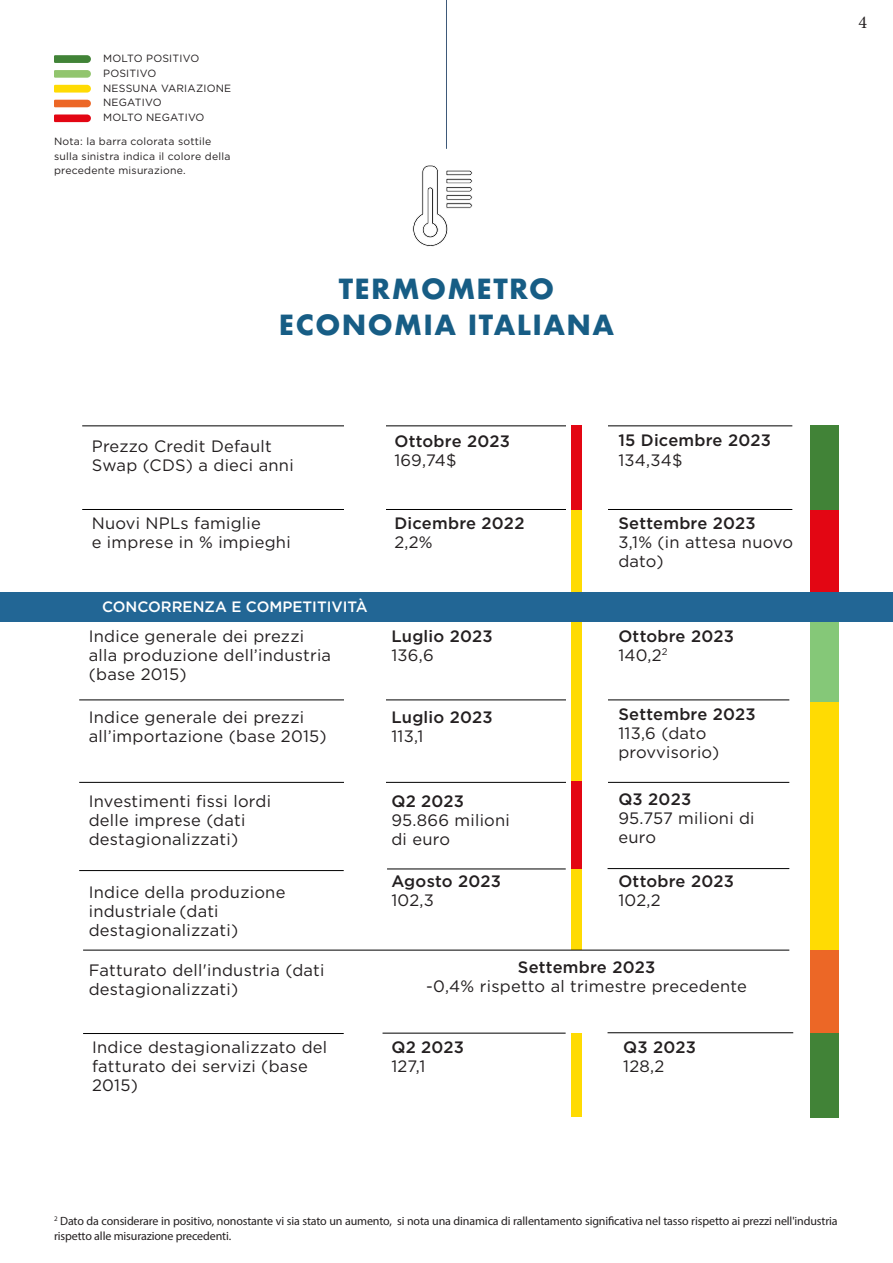
<style>
.page{position:relative;width:893px;height:1263px;background:#fff}
.page>*{position:absolute;margin:0;border:0;box-sizing:border-box;transform-origin:0 0}
.t1{font:700 27px "Futura";letter-spacing:.05em;color:#175d85}
.t2{font:18px "Minion Pro";color:#231f20}
.t3{font:16.5px/19px "Gotham";letter-spacing:.015em;color:#231f20}
.t4{font:500 16.5px "Gotham";letter-spacing:.015em;color:#231f20}
.t5{font:500 15px "Gotham";color:#fff}
.t6{font:12px/14.4px "Myriad Pro";letter-spacing:-.01em;color:#231f20}
.t7{font:10.5px/14.7px "Gotham";letter-spacing:.02em;color:#231f20}
</style>
<div class="page">
<hr style="left:446px;top:0;width:1px;height:149px;background:#3e5979">
<svg style="left:54px;top:70px;width:37px;height:8px"></svg>
<svg style="left:54px;top:55px;width:37px;height:8px"></svg>
<svg style="left:54px;top:100px;width:37px;height:7px"></svg>
<svg style="left:54px;top:85px;width:37px;height:8px"></svg>
<svg style="left:54px;top:114px;width:37px;height:8px"></svg>
<svg style="left:412px;top:165px;width:61px;height:82px"></svg>
<hr style="left:82px;top:426px;width:710px;height:1px;background:#000">
<hr style="left:82px;top:509px;width:710px;height:1px;background:#000">
<hr style="left:79px;top:700px;width:710px;height:1px;background:#000">
<hr style="left:79px;top:782px;width:710px;height:1px;background:#000">
<div style="left:566px;top:374px;width:41px;height:765px;background:#fff"></div>
<div style="left:344px;top:374px;width:42px;height:610px;background:#fff"></div>
<div style="left:0;top:592px;width:893px;height:29px;background:#226695"></div>
<hr style="left:79px;top:870px;width:265px;height:1px;background:#000">
<hr style="left:387px;top:869px;width:179px;height:1px;background:#000">
<hr style="left:607px;top:868px;width:182px;height:1px;background:#000">
<div style="left:572px;top:869px;width:10px;height:81px;background:#ffdb03"></div>
<div style="left:572px;top:509px;width:10px;height:83px;background:#ffdb03"></div>
<hr style="left:83px;top:950px;width:706px;height:1px;background:#000">
<div style="left:811px;top:701px;width:28px;height:249px;background:#ffdb03"></div>
<div style="left:811px;top:950px;width:28px;height:83px;background:#ec6726"></div>
<div style="left:811px;top:510px;width:28px;height:82px;background:#e30613"></div>
<div style="left:572px;top:425px;width:10px;height:84px;background:#e30613"></div>
<div style="left:811px;top:426px;width:28px;height:84px;background:#418337"></div>
<div style="left:572px;top:621px;width:10px;height:160px;background:#ffdb03"></div>
<div style="left:572px;top:781px;width:10px;height:88px;background:#e30613"></div>
<div style="left:811px;top:621px;width:28px;height:80px;background:#85c878"></div>
<hr style="left:83px;top:1033px;width:261px;height:1px;background:#000">
<div style="left:572px;top:1033px;width:10px;height:84px;background:#ffdb03"></div>
<div style="left:811px;top:1033px;width:28px;height:85px;background:#418337"></div>
<hr style="left:382px;top:1033px;width:184px;height:1px;background:#000">
<hr style="left:607px;top:1032px;width:186px;height:1px;background:#000">
<p class="t7" style="left:103px;top:51px;width:98px">MOLTO POSITIVO</p>
<p class="t7" style="left:103px;top:66px;width:55px">POSITIVO</p>
<p class="t7" style="left:103px;top:80px;width:130px">NESSUNA VARIAZIONE</p>
<p class="t7" style="left:103px;top:95px;width:60px">NEGATIVO</p>
<p class="t7" style="left:103px;top:110px;width:103px">MOLTO NEGATIVO</p>
<p class="t7" style="left:54px;top:134px;width:178px">Nota: la barra colorata sottile sulla sinistra indica il colore della precedente misurazione.</p>
<p class="t1" style="left:339px;top:269px;width:217px">TERMOMETRO</p>
<p class="t1" style="left:279px;top:305px;width:336px">ECONOMIA ITALIANA</p>
<p class="t3" style="left:92px;top:436px;width:181px">Prezzo Credit Default</p>
<p class="t3" style="left:92px;top:455px;width:203px">Swap (CDS) a dieci anni</p>
<p class="t3" style="left:92px;top:513px;width:171px">Nuovi NPLs famiglie</p>
<p class="t3" style="left:92px;top:533px;width:200px">e imprese in % impieghi</p>
<p class="t5" style="left:102px;top:597px;width:267px">CONCORRENZA E COMPETITIVITÀ</p>
<p class="t3" style="left:89px;top:626px;width:217px">Indice generale dei prezzi</p>
<p class="t3" style="left:89px;top:645px;width:244px">alla produzione dell’industria (base 2015)</p>
<p class="t3" style="left:89px;top:707px;width:239px">Indice generale dei prezzi all’importazione (base 2015)</p>
<p class="t3" style="left:89px;top:791px;width:184px">Investimenti fissi lordi</p>
<p class="t3" style="left:89px;top:810px;width:158px">delle imprese (dati destagionalizzati)</p>
<p class="t3" style="left:89px;top:882px;width:198px">Indice della produzione</p>
<p class="t3" style="left:89px;top:901px;width:131px">industriale (dati</p>
<p class="t3" style="left:89px;top:920px;width:151px">destagionalizzati)</p>
<p class="t4" style="left:394px;top:430px;width:117px">Ottobre 2023</p>
<p class="t3" style="left:394px;top:451px;width:64px">169,74$</p>
<p class="t4" style="left:394px;top:513px;width:132px">Dicembre 2022</p>
<p class="t3" style="left:394px;top:533px;width:40px">2,2%</p>
<p class="t4" style="left:391px;top:625px;width:103px">Luglio 2023</p>
<p class="t3" style="left:391px;top:645px;width:44px">136,6</p>
<p class="t4" style="left:391px;top:706px;width:103px">Luglio 2023</p>
<p class="t3" style="left:391px;top:726px;width:34px">113,1</p>
<p class="t4" style="left:391px;top:790px;width:74px">Q2 2023</p>
<p class="t3" style="left:391px;top:810px;width:120px">95.866 milioni di euro</p>
<p class="t4" style="left:391px;top:871px;width:111px">Agosto 2023</p>
<p class="t3" style="left:391px;top:891px;width:44px">102,3</p>
<p class="t4" style="left:618px;top:429px;width:154px">15 Dicembre 2023</p>
<p class="t3" style="left:618px;top:450px;width:66px">134,34$</p>
<p class="t4" style="left:618px;top:513px;width:139px">Settembre 2023</p>
<p class="t3" style="left:618px;top:533px;width:176px">3,1% (in attesa nuovo dato)</p>
<p class="t4" style="left:618px;top:625px;width:117px">Ottobre 2023</p>
<p class="t3" style="left:618px;top:645px;width:51px">140,2<sup>2</sup></p>
<p class="t4" style="left:618px;top:703px;width:139px">Settembre 2023</p>
<p class="t3" style="left:618px;top:723px;width:102px">113,6 (dato provvisorio)</p>
<p class="t4" style="left:618px;top:788px;width:74px">Q3 2023</p>
<p class="t3" style="left:618px;top:808px;width:138px">95.757 milioni di euro</p>
<p class="t4" style="left:618px;top:871px;width:117px">Ottobre 2023</p>
<p class="t3" style="left:618px;top:891px;width:44px">102,2</p>
<p class="t3" style="left:89px;top:961px;width:237px">Fatturato dell'industria (dati destagionalizzati)</p>
<p class="t4" style="left:518px;top:956px;width:139px">Settembre 2023</p>
<p class="t3" style="left:426px;top:976px;width:322px">-0,4% rispetto al trimestre precedente</p>
<p class="t3" style="left:92px;top:1037px;width:237px">Indice destagionalizzato del fatturato dei servizi (base<br>2015)</p>
<p class="t4" style="left:391px;top:1037px;width:74px">Q2 2023</p>
<p class="t3" style="left:391px;top:1057px;width:35px">127,1</p>
<p class="t4" style="left:623px;top:1037px;width:74px">Q3 2023</p>
<p class="t3" style="left:623px;top:1057px;width:43px">128,2</p>
<p class="t2" style="left:858px;top:10px;width:10px">4</p>
<p class="t6" style="left:54px;top:1214px;width:785px"><sup>2</sup> Dato da considerare in positivo, nonostante vi sia stato un aumento, si nota una dinamica di rallentamento significativa nel tasso rispetto ai prezzi nell'industria rispetto alle misurazione precedenti.</p>
</div>
